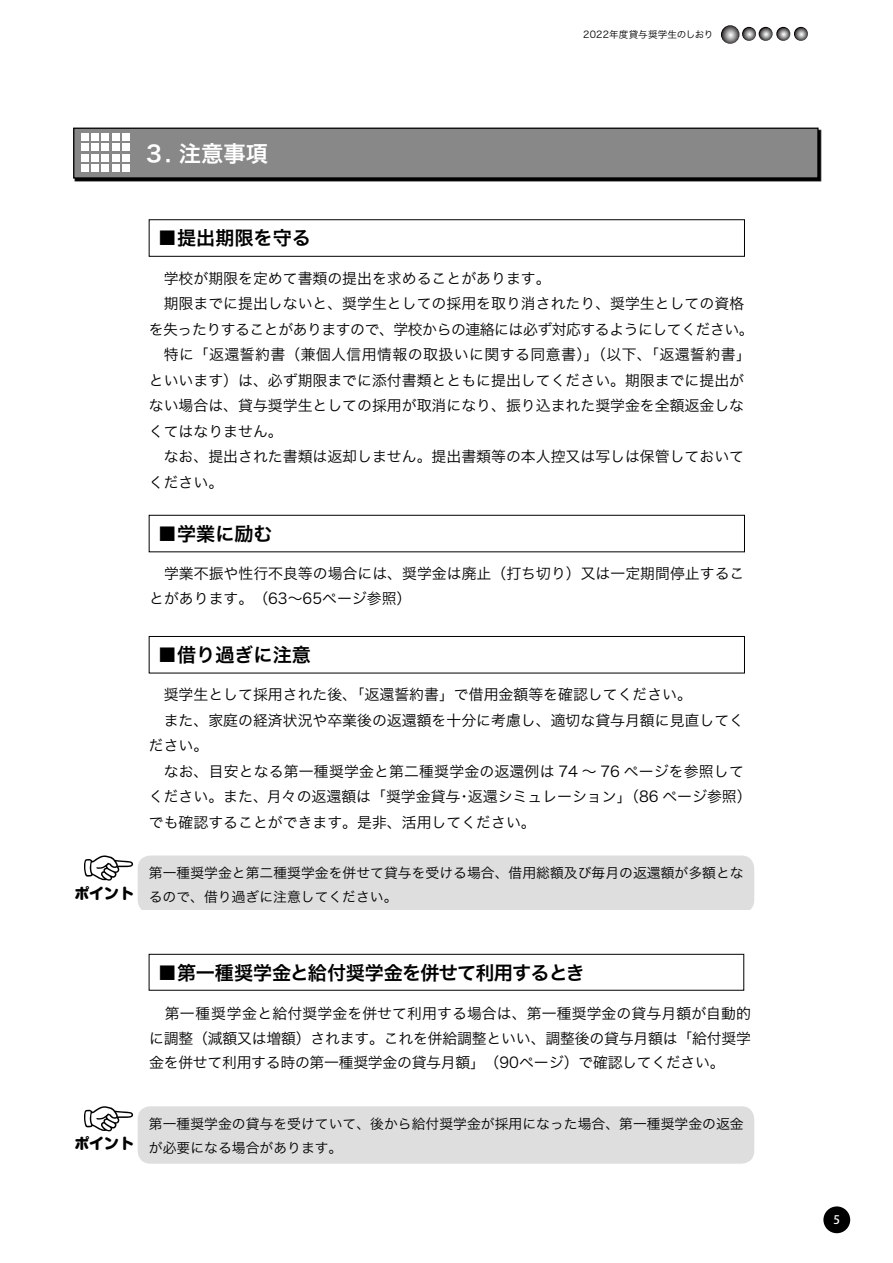
<style>
.page{position:relative;width:893px;height:1263px;background:#fff}
.page>*{position:absolute;margin:0;border:0;box-sizing:border-box;transform-origin:0 0}
.t1{font:22.35px "Hira Kaku Pro N W6";color:#fff}
.t2{font:19.2px "Hira Kaku Pro N W6";color:#000}
.t3{font:19.2px "Hira Kaku Pro N W6";letter-spacing:-.04em;color:#000}
.t4{font:14.85px/24.5px "Hira Kaku Pro N W3";color:#000}
.t5{font:14.85px "Hira Kaku Pro N W3";letter-spacing:-.035em;color:#000}
.t6{font:14.85px "Hira Kaku Pro N W3";letter-spacing:.03em;color:#000}
.t7{font:800 14.85px "Shin M Go Pro";color:#000}
.t8{font:13.8px/24.2px "Hira Kaku Pro N W3";color:#000}
.t9{font:500 11.7px "Koz Go Pro";color:#fff}
.t10{font:9.6px "Hira Kaku Pro N W3";color:#000}
</style>
<div class="page">
<div style="left:138px;top:855px;width:616px;height:58px;background:#dedede;border-radius:13px"></div>
<svg style="left:84px;top:855px;width:49px;height:26px"></svg>
<div style="left:823px;top:1206px;width:27px;height:27px;background:#000;border-radius:50%"></div>
<div style="left:138px;top:1106px;width:616px;height:58px;background:#dedede;border-radius:13px"></div>
<svg style="left:84px;top:1106px;width:49px;height:25px"></svg>
<div style="left:149px;top:219px;width:596px;height:38px;border:1px solid #000"></div>
<div style="left:149px;top:515px;width:596px;height:37px;border:1px solid #000"></div>
<div style="left:149px;top:636px;width:596px;height:37px;border:1px solid #000"></div>
<div style="left:75px;top:129px;width:746px;height:52px;background:#070707"></div>
<div style="left:74px;top:128px;width:744px;height:50px;background:#888889"></div>
<div style="left:73px;top:128px;width:746px;height:51px;border:1px solid #000"></div>
<div style="left:81px;top:133px;width:7px;height:8px;background:#fff"></div>
<div style="left:81px;top:143px;width:7px;height:8px;background:#fff"></div>
<div style="left:81px;top:154px;width:7px;height:8px;background:#fff"></div>
<div style="left:81px;top:164px;width:7px;height:8px;background:#fff"></div>
<div style="left:91px;top:133px;width:8px;height:8px;background:#fff"></div>
<div style="left:91px;top:143px;width:8px;height:8px;background:#fff"></div>
<div style="left:91px;top:154px;width:8px;height:8px;background:#fff"></div>
<div style="left:91px;top:164px;width:8px;height:8px;background:#fff"></div>
<div style="left:101px;top:133px;width:8px;height:8px;background:#fff"></div>
<div style="left:101px;top:143px;width:8px;height:8px;background:#fff"></div>
<div style="left:101px;top:154px;width:8px;height:8px;background:#fff"></div>
<div style="left:101px;top:164px;width:8px;height:8px;background:#fff"></div>
<div style="left:112px;top:133px;width:8px;height:8px;background:#fff"></div>
<div style="left:112px;top:143px;width:8px;height:8px;background:#fff"></div>
<div style="left:112px;top:154px;width:8px;height:8px;background:#fff"></div>
<div style="left:112px;top:164px;width:8px;height:8px;background:#fff"></div>
<div style="left:122px;top:133px;width:8px;height:8px;background:#fff"></div>
<div style="left:122px;top:143px;width:8px;height:8px;background:#fff"></div>
<div style="left:122px;top:154px;width:8px;height:8px;background:#fff"></div>
<div style="left:122px;top:164px;width:8px;height:8px;background:#fff"></div>
<div style="left:108px;top:910px;width:653px;height:192px;background:#fff"></div>
<div style="left:149px;top:954px;width:595px;height:36px;border:1px solid #000"></div>
<svg style="left:742px;top:27px;width:14px;height:14px"></svg>
<svg style="left:759px;top:27px;width:14px;height:14px"></svg>
<svg style="left:776px;top:27px;width:14px;height:14px"></svg>
<svg style="left:794px;top:27px;width:14px;height:14px"></svg>
<svg style="left:721px;top:25px;width:18px;height:19px"></svg>
<p class="t10" style="left:583px;top:25px;width:132px">2022年度貸与奨学生のしおり</p>
<p class="t10" style="left:596px;top:25px;width:64px">19 年度貸与奨</p>
<p class="t10" style="left:678px;top:25px;width:40px">のしおり</p>
<h1 class="t1" style="left:143px;top:133px;width:127px">３. 注意事項</h1>
<p class="t7" style="left:74px;top:881px;width:61px">ポイント</p>
<p class="t2" style="left:158px;top:221px;width:155px">■提出期限を守る</p>
<p class="t4" style="left:164px;top:265px;width:388px">学校が期限を定めて書類の提出を求めることがあります。</p>
<p class="t4" style="left:164px;top:290px;width:582px">期限までに提出しないと、奨学生としての採用を取り消されたり、奨学生としての資格</p>
<p class="t5" style="left:149px;top:316px;width:606px">を失ったりすることがありますので、学校からの連絡には必ず対応するようにしてください。</p>
<p class="t6" style="left:164px;top:341px;width:589px">特に「返還誓約書（兼個人信用情報の取扱いに関する同意書）」（以下、「返還誓約書「</p>
<p class="t4" style="left:149px;top:367px;width:597px">といいます）は、必ず期限までに添付書類とともに提出してください。期限までに提出が</p>
<p class="t4" style="left:149px;top:392px;width:597px">ない場合は、貸与奨学生としての採用が取消になり、振り込まれた奨学金を全額返金しな</p>
<p class="t4" style="left:149px;top:418px;width:135px">くてはなりません。</p>
<p class="t4" style="left:164px;top:443px;width:582px">なお、提出された書類は返却しません。提出書類等の本人控又は写しは保管しておいて</p>
<p class="t4" style="left:149px;top:469px;width:76px">ください。</p>
<p class="t2" style="left:158px;top:516px;width:116px">■学業に励む</p>
<p class="t4" style="left:149px;top:560px;width:597px">　学業不振や性行不良等の場合には、奨学金は廃止（打ち切り）又は一定期間停止することがあります。（63～65ページ参照(</p>
<p class="t2" style="left:158px;top:637px;width:155px">■借り過ぎに注意</p>
<p class="t4" style="left:164px;top:681px;width:530px">奨学生として採用された後、「返還誓約書」で借用金額等を確認してください。</p>
<p class="t4" style="left:164px;top:707px;width:582px">また、家庭の経済状況や卒業後の返還額を十分に考慮し、適切な貸与月額に見直してく</p>
<p class="t4" style="left:149px;top:732px;width:61px">ださい。</p>
<p class="t4" style="left:164px;top:758px;width:582px">なお、目安となる第一種奨学金と第二種奨学金の返還例は 74 ～ 76 ページを参照して</p>
<p class="t4" style="left:468px;top:783px;width:285px">返還シミュレーション」（86 ページ参照(</p>
<p class="t4" style="left:149px;top:783px;width:388px;line-height:25.5px">ください。また、月々の返還額は「奨学金貸与<br>でも確認することができます。是非、活用してください。</p>
<p class="t8" style="left:149px;top:860px;width:596px">第一種奨学金と第二種奨学金を併せて貸与を受ける場合、借用総額及び毎月の返還額が多額となるので、借り過ぎに注意してください。</p>
<p class="t4" style="left:457px;top:783px;width:16px">・</p>
<p class="t2" style="left:158px;top:955px;width:447px">■第一種奨学金本当に必要な金額？　借り過ぎに注意</p>
<p class="t3" style="left:290px;top:955px;width:335px">と給付奨学金を併せて利用するとき ！</p>
<p class="t4" style="left:149px;top:1000px;width:603px;text-align:justify;text-indent:16px">第一種奨学金と給付奨学金を併せて利用する場合は、第一種奨学金の貸与月額が自動的に調整（減額又は増額）されます。これを併給調整といい、調整後の貸与月額は「給付奨学金を併せて利用する時の第一種奨学金の貸与月額」（90ページ）で確認してください。</p>
<p class="t7" style="left:74px;top:1132px;width:61px">ポイント</p>
<p class="t8" style="left:149px;top:1110px;width:596px">第一種奨学金の貸与を受けていて、後から給付奨学金が採用になった場合、第一種奨学金の返金が必要になる場合があります。</p>
<p class="t9" style="left:833px;top:1212px;width:8px">5</p>
</div>
